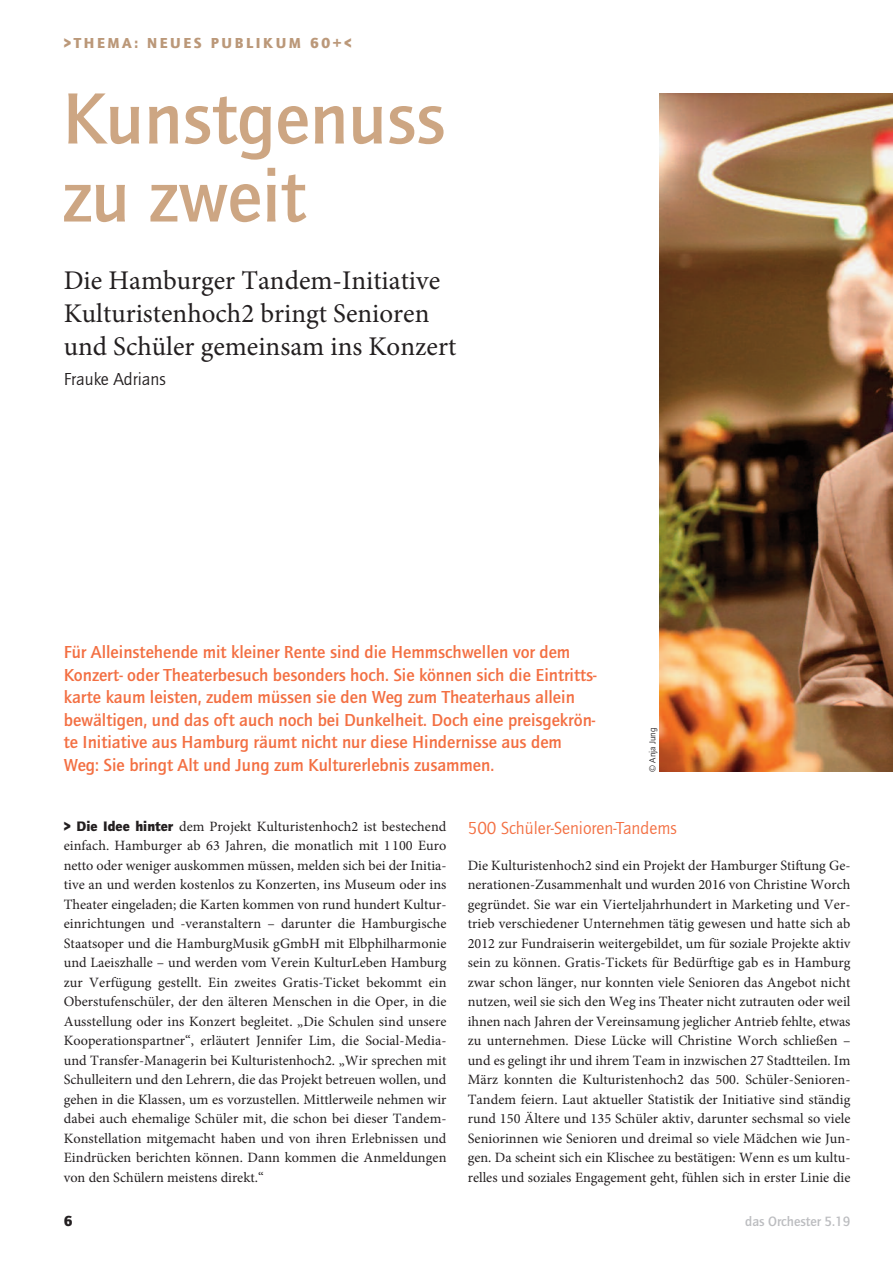
<style>
.page{position:relative;width:893px;height:1263px;background:#fff}
.page>*{position:absolute;margin:0;border:0;box-sizing:border-box;transform-origin:0 0}
.t1{font:700 75px/78px "Quay Itc T";color:#cda683}
.t2{font:27px/33px "Minion Pro";color:#231f20}
.t3{font:700 18px/22.5px "Quay Itc T";color:#f36f42}
.t4{font:18px "Quay Itc T";color:#f36f42}
.t5{font:18px "Quay Itc T";color:#231f20}
.t6{font:900 15px "Quay Itc T";letter-spacing:.175em;color:#bb9879}
.t7{font:900 15px "Quay Itc T";color:#231f20}
.t8{font:14.25px/19.5px "Minion Pro";color:#231f20;text-align:justify}
.t9{font:700 13.95px "Quay Itc T";color:#bcbdc0}
.t10{font:9px "Quay Itc T";color:#231f20}
.s1{font-family:"Quay Itc T";font-weight:900}
</style>
<div class="page">
<img style="left:659px;top:94px;width:234px;height:678px">
<p class="t6" style="left:64px;top:34px;width:289px">&gt;THEMA: NEUES PUBLIKUM 60+&lt;</p>
<h1 class="t1" style="left:62px;top:79px;width:384px">Kunstgenuss zu zweit</h1>
<h2 class="t2" style="left:64px;top:267px;width:394px">Die Hamburger Tandem-Initiative<br>Kulturistenhoch2 bringt Senioren und Schüler gemeinsam ins Konzert</h2>
<p class="t5" style="left:64px;top:369px;width:104px">Frauke Adrians</p>
<p class="t3" style="left:64px;top:641px;width:534px">Für Alleinstehende mit kleiner Rente sind die Hemmschwellen vor dem Konzert- oder Theaterbesuch besonders hoch. Sie können sich die Eintritts&shy;karte kaum leisten, zudem müssen sie den Weg zum Theaterhaus allein bewältigen, und das oft auch noch bei Dunkelheit. Doch eine preisgekrön&shy;te Initiative aus Hamburg räumt nicht nur diese Hindernisse aus dem Weg: Sie bringt Alt und Jung zum Kulturerlebnis zusammen.</p>
<p class="t10" style="left:647px;top:772px;width:45px;rotate:-90deg">© Anja Jung</p>
<p class="t8" style="left:64px;top:818px;width:384px"><span class="s1">&gt; Die Idee hinter</span> dem Projekt Kulturistenhoch2 ist bestechend einfach. Hamburger ab 63 Jahren, die monatlich mit 1100 Euro netto oder weniger auskommen müssen, melden sich bei der Initia&shy;tive an und werden kostenlos zu Konzerten, ins Museum oder ins Theater eingeladen; die Karten kommen von rund hundert Kultur&shy;einrichtungen und -veranstaltern – darunter die Hamburgische Staatsoper und die HamburgMusik gGmbH mit Elbphilharmonie und Laeiszhalle – und werden vom Verein KulturLeben Hamburg zur Verfügung gestellt. Ein zweites Gratis-Ticket bekommt ein Oberstufenschüler, der den älteren Menschen in die Oper, in die Ausstellung oder ins Konzert begleitet. „Die Schulen sind unsere Kooperationspartner“, erläutert Jennifer Lim, die Social-Media&shy;und Transfer-Managerin bei Kulturistenhoch2. „Wir sprechen mit Schulleitern und den Lehrern, die das Projekt betreuen wollen, und gehen in die Klassen, um es vorzustellen. Mittlerweile nehmen wir dabei auch ehemalige Schüler mit, die schon bei dieser Tandem-Konstellation mitgemacht haben und von ihren Erlebnissen und Eindrücken berichten können. Dann kommen die Anmeldungen von den Schülern meistens direkt.“</p>
<p class="t4" style="left:468px;top:817px;width:211px">500 Schüler-Senioren-Tandems</p>
<p class="t8" style="left:468px;top:857px;width:384px">Die Kulturistenhoch2 sind ein Projekt der Hamburger Stiftung Ge&shy;nerationen-Zusammenhalt und wurden 2016 von Christine Worch gegründet. Sie war ein Vierteljahrhundert in Marketing und Ver&shy;trieb verschiedener Unternehmen tätig gewesen und hatte sich ab 2012 zur Fundraiserin weitergebildet, um für soziale Projekte aktiv sein zu können. Gratis-Tickets für Bedürftige gab es in Hamburg zwar schon länger, nur konnten viele Senioren das Angebot nicht nutzen, weil sie sich den Weg ins Theater nicht zutrauten oder weil ihnen nach Jahren der Vereinsamung jeglicher Antrieb fehlte, etwas zu unternehmen. Diese Lücke will Christine Worch schließen – und es gelingt ihr und ihrem Team in inzwischen 27 Stadtteilen. Im März konnten die Kulturistenhoch2 das 500. Schüler-Senioren-Tandem feiern. Laut aktueller Statistik der Initiative sind ständig rund 150 Ältere und 135 Schüler aktiv, darunter sechsmal so viele Seniorinnen wie Senioren und dreimal so viele Mädchen wie Jun&shy;gen. Da scheint sich ein Klischee zu bestätigen: Wenn es um kultu&shy;relles und soziales Engagement geht, fühlen sich in erster Linie die</p>
<p class="t7" style="left:64px;top:1212px;width:10px">6</p>
<p class="t9" style="left:745px;top:1212px;width:107px">das Orchester 5.19</p>
</div>
